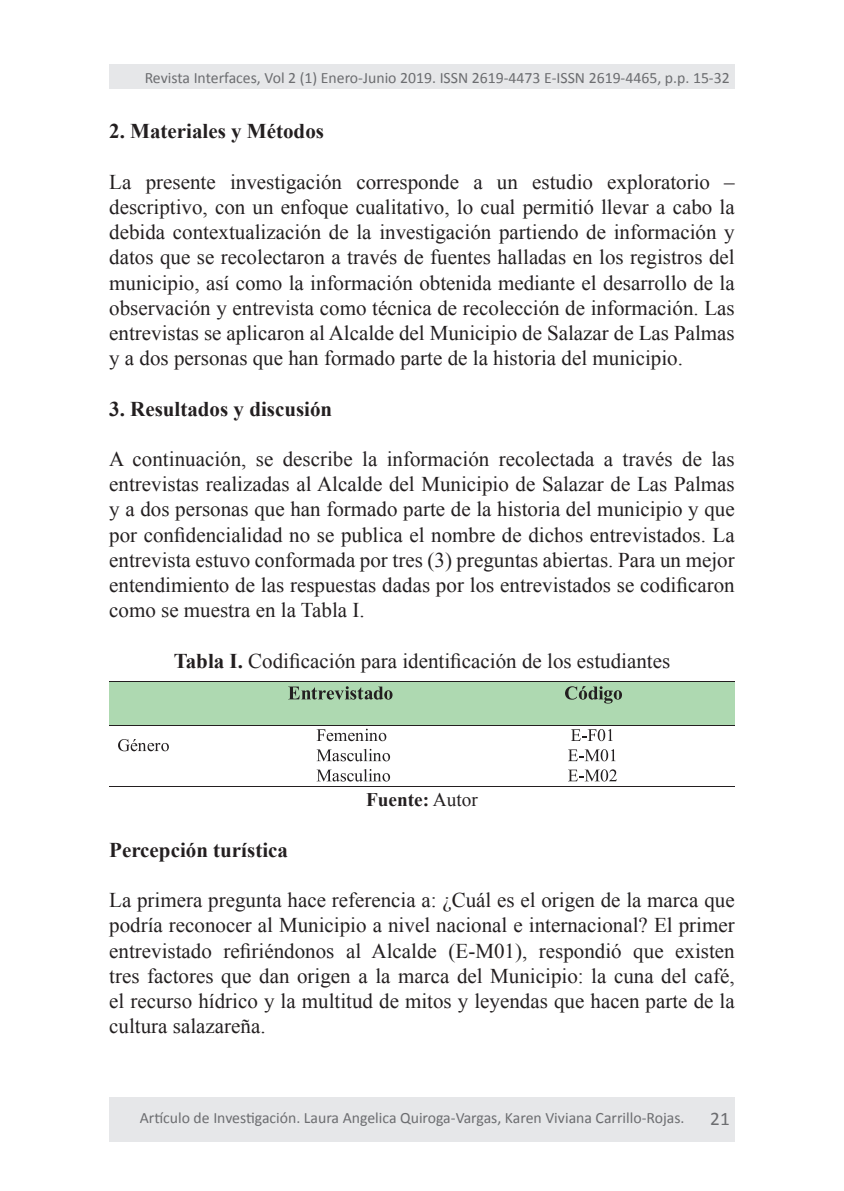
<style>
.page{position:relative;width:844px;height:1191px;background:#fff}
.page>*{position:absolute;margin:0;border:0;box-sizing:border-box;transform-origin:0 0}
.t1{font:21px/25.2px "Times New Roman";color:#231f20;text-align:justify}
.t2{font:700 21px "Times New Roman";color:#231f20}
.t3{font:700 19.25px "Times New Roman";color:#231f20}
.t4{font:19.25px "Calibri";color:#6c6d70}
.t5{font:15.75px "Calibri";color:#6c6d70}
.s1{font-weight:700}
.s2{font-weight:400}
</style>
<div class="page">
<div style="left:109px;top:1097px;width:625px;height:44px;background:#e6e7e9"></div>
<div style="left:109px;top:64px;width:625px;height:25px;background:#e6e7e9"></div>
<div style="left:117px;top:681px;width:617px;height:43px;background:#aed9b1"></div>
<svg style="left:565px;top:686px;width:57px;height:17px"></svg>
<hr style="left:477px;top:681px;width:257px;height:1px;background:#231f20">
<svg style="left:571px;top:729px;width:41px;height:12px"></svg>
<hr style="left:477px;top:724px;width:257px;height:1px;background:#231f20">
<svg style="left:568px;top:749px;width:47px;height:12px"></svg>
<svg style="left:568px;top:769px;width:48px;height:12px"></svg>
<hr style="left:477px;top:786px;width:257px;height:1px;background:#231f20">
<div style="left:109px;top:681px;width:8px;height:43px;background:#aed9b1"></div>
<svg style="left:288px;top:686px;width:104px;height:13px"></svg>
<hr style="left:109px;top:681px;width:368px;height:1px;background:#231f20">
<svg style="left:118px;top:739px;width:51px;height:12px"></svg>
<svg style="left:316px;top:728px;width:70px;height:13px"></svg>
<hr style="left:109px;top:724px;width:197px;height:1px;background:#231f20">
<hr style="left:307px;top:724px;width:170px;height:1px;background:#231f20">
<svg style="left:316px;top:749px;width:74px;height:12px"></svg>
<svg style="left:316px;top:769px;width:74px;height:12px"></svg>
<hr style="left:109px;top:786px;width:197px;height:1px;background:#231f20">
<hr style="left:307px;top:786px;width:170px;height:1px;background:#231f20">
<p class="t5" style="left:145px;top:68px;width:586px">Revista Interfaces, Vol 2 (1) Enero-Junio 2019. ISSN 2619-4473 E-ISSN 2619-4465, p.p. 15-32</p>
<p class="t2" style="left:109px;top:117px;width:216px">2. Materiales y Métodos</p>
<p class="t1" style="left:109px;top:169px;width:627px">La presente investigación corresponde a un estudio exploratorio – descriptivo, con un enfoque cualitativo, lo cual permitió llevar a cabo la debida contextualización de la investigación partiendo de información y datos que se recolectaron a través de fuentes halladas en los registros del municipio, así como la información obtenida mediante el desarrollo de la observación y entrevista como técnica de recolección de información. Las entrevistas se aplicaron al Alcalde del Municipio de Salazar de Las Palmas y a dos personas que han formado parte de la historia del municipio.</p>
<p class="t2" style="left:109px;top:394px;width:224px">3. Resultados y discusión</p>
<p class="t1" style="left:109px;top:446px;width:627px">A continuación, se describe la información recolectada a través de las entrevistas realizadas al Alcalde del Municipio de Salazar de Las Palmas y a dos personas que han formado parte de la historia del municipio y que por confidencialidad no se publica el nombre de dichos entrevistados. La entrevista estuvo conformada por tres (3) preguntas abiertas. Para un mejor entendimiento de las respuestas dadas por los entrevistados se codificaron como se muestra en la Tabla I.</p>
<p class="t1" style="left:174px;top:647px;width:498px"><span class="s1">Tabla I.</span> Codificación para identificación de los estudiantes</p>
<p class="t3" style="left:366px;top:786px;width:113px">Fuente: <span class="s2">Autor</span></p>
<p class="t2" style="left:109px;top:835px;width:180px">Percepción turística</p>
<p class="t1" style="left:109px;top:887px;width:627px">La primera pregunta hace referencia a: ¿Cuál es el origen de la marca que podría reconocer al Municipio a nivel nacional e internacional? El primer entrevistado refiriéndonos al Alcalde (E-M01), respondió que existen tres factores que dan origen a la marca del Municipio: la cuna del café, el recurso hídrico y la multitud de mitos y leyendas que hacen parte de la cultura salazareña.</p>
<p class="t5" style="left:140px;top:1108px;width:546px">Artículo de Investigación. Laura Angelica Quiroga-Vargas, Karen Viviana Carrillo-Rojas.</p>
<p class="t4" style="left:710px;top:1106px;width:21px">21</p>
</div>
